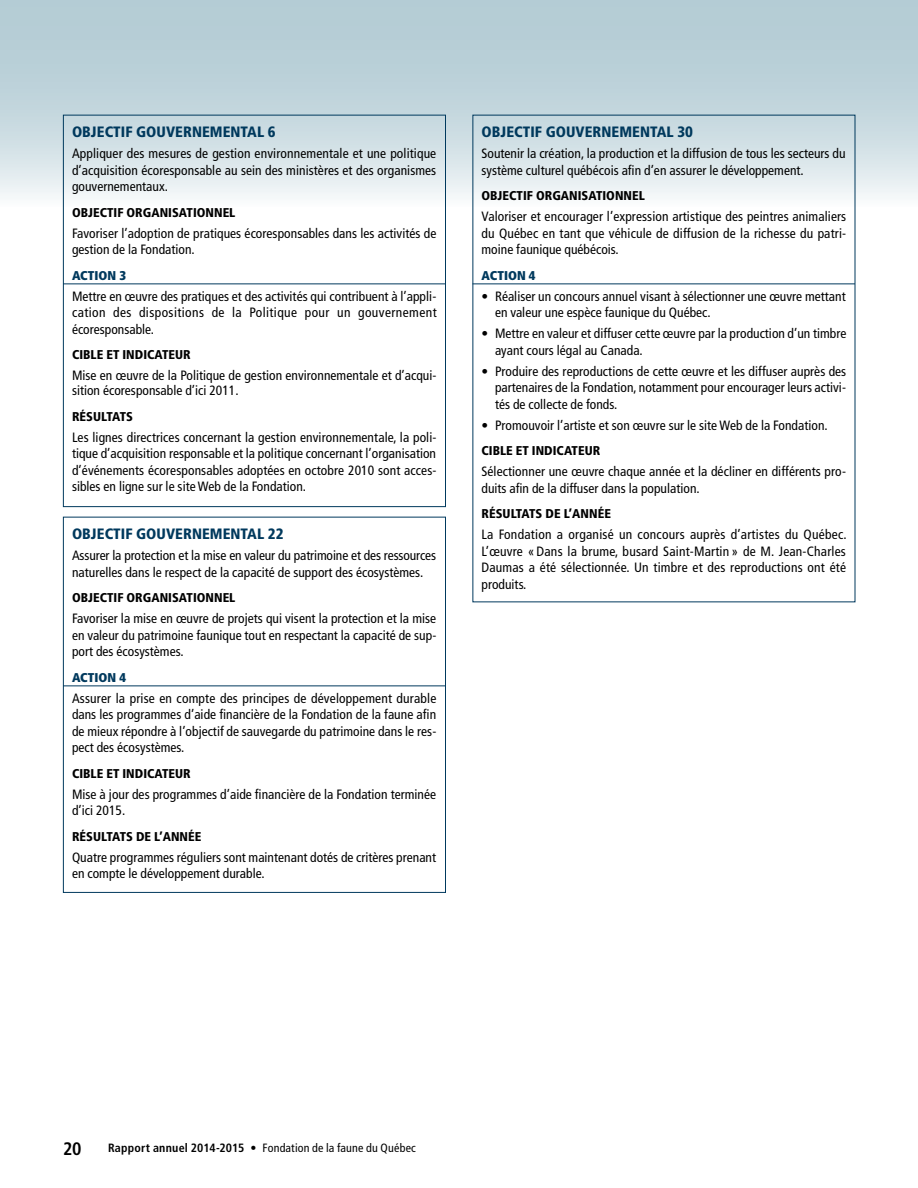
<style>
.page{position:relative;width:918px;height:1188px;background:#fff}
.page>*{position:absolute;margin:0;border:0;box-sizing:border-box;transform-origin:0 0}
.t1{font:700 condensed 18px "Frutiger LT Std";color:#000}
.H3-OBJ{font:900 condensed 15px "Frutiger LT Std";letter-spacing:.005em;color:#00395d}
.OBJ-txt{font:condensed 13.5px/16.5px "Frutiger LT Std";color:#000}
.H4-OBJ{font:900 condensed 12.75px "Frutiger LT Std";letter-spacing:.005em;color:#000}
.H4-OBJ-2{font:900 condensed 12.75px "Frutiger LT Std";letter-spacing:.005em;color:#00395d}
.t2{font:condensed 12px "Frutiger LT Std";letter-spacing:.015em;color:#000}
.s1{font-weight:700}
</style>
<div class="page">
<svg style="left:0;top:0;width:918px;height:207px;background:#c8d9e0"></svg>
<hr style="left:63px;top:284px;width:383px;height:1px;background:#00395d">
<hr style="left:63px;top:686px;width:383px;height:1px;background:#00395d">
<hr style="left:472px;top:284px;width:383px;height:1px;background:#00395d">
<div style="left:63px;top:115px;width:383px;height:392px;border:1px solid #00395d"></div>
<div style="left:63px;top:517px;width:383px;height:376px;border:1px solid #00395d"></div>
<h3 class="H3-OBJ" style="left:72px;top:123px;width:205px">OBJECTIF GOUVERNEMENTAL 6</h3>
<p class="OBJ-txt" style="left:72px;top:145px;width:366px;text-align:justify">Appliquer des mesures de gestion environnementale et une politique d’acquisition écoresponsable au sein des ministères et des organismes gouvernementaux.</p>
<h4 class="H4-OBJ" style="left:72px;top:205px;width:165px">OBJECTIF ORGANISATIONNEL</h4>
<p class="OBJ-txt" style="left:72px;top:225px;width:366px">Favoriser l’adoption de pratiques écoresponsables dans les activités de gestion de la Fondation.</p>
<h4 class="H4-OBJ-2" style="left:72px;top:268px;width:56px">ACTION 3</h4>
<p class="OBJ-txt" style="left:72px;top:288px;width:366px;text-align:justify">Mettre en œuvre des pratiques et des activités qui contribuent à l’appli&shy;cation des dispositions de la Politique pour un gouvernement écoresponsable.</p>
<h4 class="H4-OBJ" style="left:72px;top:347px;width:120px">CIBLE ET INDICATEUR</h4>
<p class="OBJ-txt" style="left:72px;top:367px;width:366px;line-height:15.8px">Mise en œuvre de la Politique de gestion environnementale et d’acqui&shy;sition écoresponsable d’ici 2011.</p>
<h4 class="H4-OBJ" style="left:72px;top:409px;width:62px">RÉSULTATS</h4>
<p class="OBJ-txt" style="left:72px;top:429px;width:366px;text-align:justify">Les lignes directrices concernant la gestion environnementale, la poli&shy;tique d’acquisition responsable et la politique concernant l’organisation d’événements écoresponsables adoptées en octobre 2010 sont acces&shy;sibles en ligne sur le site Web de la Fondation.</p>
<h3 class="H3-OBJ" style="left:72px;top:525px;width:213px">OBJECTIF GOUVERNEMENTAL 22</h3>
<p class="OBJ-txt" style="left:72px;top:547px;width:366px">Assurer la protection et la mise en valeur du patrimoine et des ressources naturelles dans le respect de la capacité de support des écosystèmes.</p>
<h4 class="H4-OBJ" style="left:72px;top:590px;width:165px">OBJECTIF ORGANISATIONNEL</h4>
<p class="OBJ-txt" style="left:72px;top:610px;width:366px;text-align:justify">Favoriser la mise en œuvre de projets qui visent la protection et la mise en valeur du patrimoine faunique tout en respectant la capacité de sup&shy;port des écosystèmes.</p>
<h4 class="H4-OBJ-2" style="left:72px;top:670px;width:56px">ACTION 4</h4>
<p class="OBJ-txt" style="left:72px;top:690px;width:366px;text-align:justify">Assurer la prise en compte des principes de développement durable dans les programmes d’aide financière de la Fondation de la faune afin de mieux répondre à l’objectif de sauvegarde du patrimoine dans le res&shy;pect des écosystèmes.</p>
<h4 class="H4-OBJ" style="left:72px;top:766px;width:120px">CIBLE ET INDICATEUR</h4>
<p class="OBJ-txt" style="left:72px;top:786px;width:366px">Mise à jour des programmes d’aide financière de la Fondation terminée d’ici 2015.</p>
<h4 class="H4-OBJ" style="left:72px;top:829px;width:131px">RÉSULTATS DE L’ANNÉE</h4>
<p class="OBJ-txt" style="left:72px;top:849px;width:366px">Quatre programmes réguliers sont maintenant dotés de critères prenant en compte le développement durable.</p>
<h3 class="H3-OBJ" style="left:482px;top:123px;width:213px">OBJECTIF GOUVERNEMENTAL 30</h3>
<p class="OBJ-txt" style="left:482px;top:145px;width:366px">Soutenir la création, la production et la diffusion de tous les secteurs du système culturel québécois afin d’en assurer le développement.</p>
<h4 class="H4-OBJ" style="left:482px;top:188px;width:165px">OBJECTIF ORGANISATIONNEL</h4>
<p class="OBJ-txt" style="left:482px;top:208px;width:366px;text-align:justify">Valoriser et encourager l’expression artistique des peintres animaliers du Québec en tant que véhicule de diffusion de la richesse du patri&shy;moine faunique québécois.</p>
<h4 class="H4-OBJ-2" style="left:482px;top:268px;width:56px">ACTION 4</h4>
<p class="OBJ-txt" style="left:495px;top:288px;width:352px;text-indent:-14px">• Réaliser un concours annuel visant à sélectionner une œuvre mettant en valeur une espèce faunique du Québec.</p>
<p class="OBJ-txt" style="left:495px;top:325px;width:353px;text-indent:-14px">• Mettre en valeur et diffuser cette œuvre par la production d’un timbre ayant cours légal au Canada.</p>
<p class="OBJ-txt" style="left:495px;top:363px;width:353px;text-align:justify;text-indent:-14px">• Produire des reproductions de cette œuvre et les diffuser auprès des partenaires de la Fondation, notamment pour encourager leurs activi&shy;tés de collecte de fonds.</p>
<p class="OBJ-txt" style="left:482px;top:417px;width:346px">• Promouvoir l’artiste et son œuvre sur le site Web de la Fondation.</p>
<h4 class="H4-OBJ" style="left:482px;top:443px;width:120px">CIBLE ET INDICATEUR</h4>
<p class="OBJ-txt" style="left:482px;top:463px;width:366px">Sélectionner une œuvre chaque année et la décliner en différents pro&shy;duits afin de la diffuser dans la population.</p>
<h4 class="H4-OBJ" style="left:482px;top:506px;width:131px">RÉSULTATS DE L’ANNÉE</h4>
<p class="OBJ-txt" style="left:482px;top:526px;width:366px;text-align:justify">La Fondation a organisé un concours auprès d’artistes du Québec.<br>L’œuvre « Dans la brume, busard Saint-Martin » de M. Jean-Charles Daumas a été sélectionnée. Un timbre et des reproductions ont été produits.</p>
<h1 class="t1" style="left:63px;top:1138px;width:20px">20</h1>
<p class="t2" style="left:108px;top:1141px;width:309px"><span class="s1">Rapport annuel 2014-2015</span> • Fondation de la faune du Québec</p>
</div>
